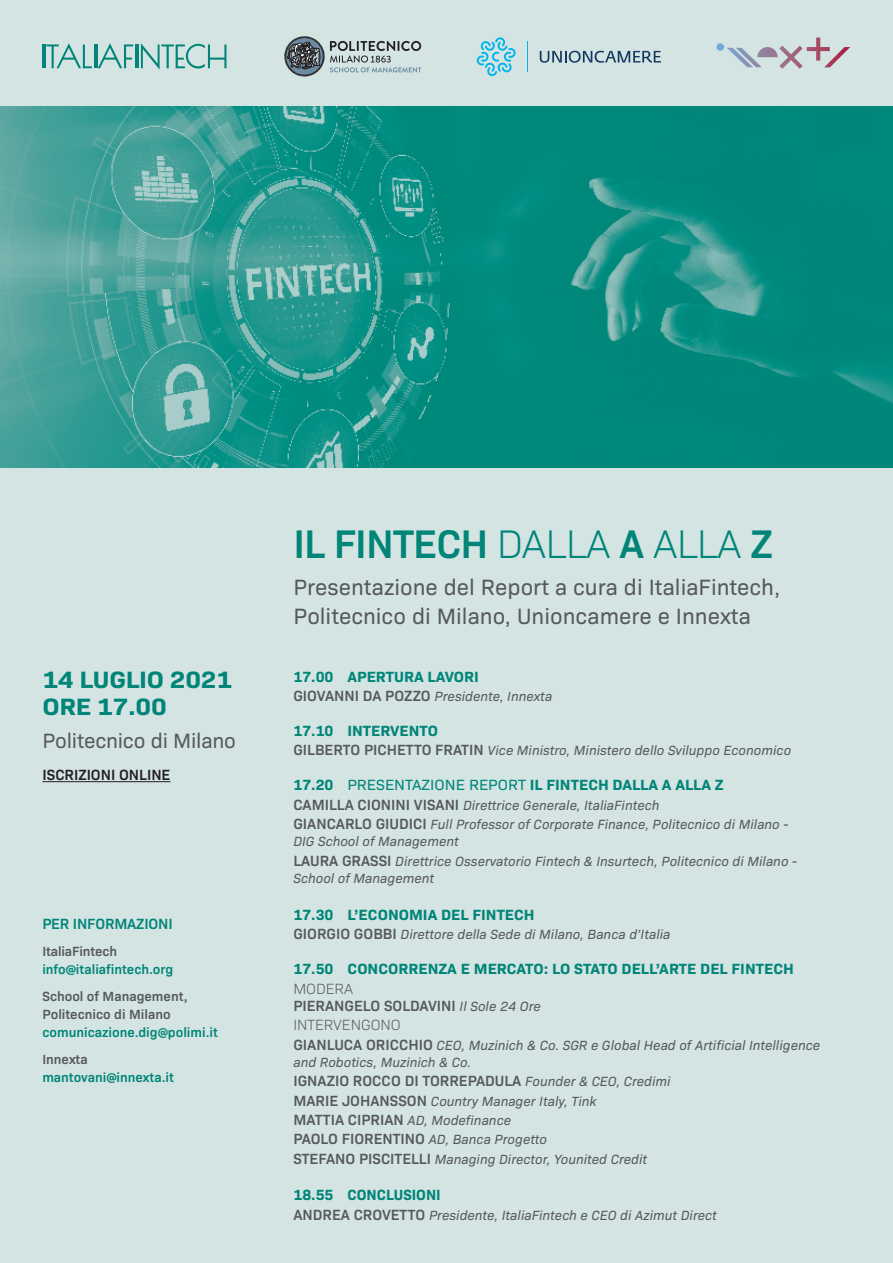
<style>
.page{position:relative;width:893px;height:1263px;background:#fff}
.page>*{position:absolute;margin:0;border:0;box-sizing:border-box;transform-origin:0 0}
.TESTI_AUTORI{font:600 40.5px "Bio Sans";letter-spacing:-.02em;color:#008578}
.TESTI_AUTORI-2{font:700 24px "Bio Sans";letter-spacing:-.01em;color:#008578;scale:1.1 1}
.TESTI_AUTORI-3{font:22.5px "Bio Sans";color:#565959}
.TESTI_AUTORI-4{font:21px "Bio Sans";letter-spacing:-.01em;color:#565959}
.TESTI_AUTORI-5{font:700 15px "Bio Sans";color:#008578}
.TESTI_AUTORI-6{font:600 15px "Bio Sans";color:#565959}
.TESTI_AUTORI-7{font:300 15px "Bio Sans";color:#565959}
.TESTI_AUTORI-8{font:600 15px "Bio Sans";color:#231f20}
.TESTI_AUTORI-9{font:600 15px "Bio Sans";letter-spacing:-.01em;color:#008578}
.TESTI_AUTORI-10{font:italic 13.5px/17.2px "Bio Sans";color:#565959}
.TESTI_AUTORI-11{font:600 13.5px "Bio Sans";color:#008578}
.TESTI_AUTORI-12{font:600 13.5px "Bio Sans";color:#565959}
.s1{font-weight:300}
.s2{font-weight:600;font-style:normal;font-size:15px}
.s3{font-weight:400}
.s4{font-weight:400;font-style:italic;font-size:13.5px}
</style>
<div class="page">
<div style="left:0;top:0;width:893px;height:113px;background:#d3e4e2"></div>
<div style="left:0;top:468px;width:893px;height:795px;background:#d3e4e2"></div>
<hr style="left:42px;top:44px;width:4px;height:24px;background:#008578">
<svg style="left:46px;top:43px;width:46px;height:25px"></svg>
<hr style="left:94px;top:44px;width:3px;height:24px;background:#008578">
<svg style="left:98px;top:43px;width:35px;height:25px"></svg>
<hr style="left:135px;top:44px;width:4px;height:24px;background:#008578">
<svg style="left:141px;top:43px;width:85px;height:27px"></svg>
<svg style="left:717px;top:38px;width:133px;height:31px"></svg>
<svg style="left:284px;top:36px;width:137px;height:40px"></svg>
<img style="left:0;top:106px;width:893px;height:362px">
<svg style="left:477px;top:37px;width:39px;height:39px"></svg>
<hr style="left:527px;top:41px;width:1px;height:31px;background:#00b5ec">
<svg style="left:540px;top:51px;width:121px;height:12px"></svg>
<hr style="left:43px;top:781px;width:127px;height:1px;background:#231f20">
<p class="TESTI_AUTORI-2" style="left:43px;top:661px;width:174px">14 LUGLIO 2021</p>
<p class="TESTI_AUTORI-2" style="left:43px;top:688px;width:115px">ORE 17.00</p>
<p class="TESTI_AUTORI-4" style="left:43px;top:725px;width:195px">Politecnico di Milano</p>
<p class="TESTI_AUTORI-8" style="left:43px;top:764px;width:129px">ISCRIZIONI ONLINE</p>
<p class="TESTI_AUTORI-9" style="left:42px;top:912px;width:132px">PER INFORMAZIONI</p>
<p class="TESTI_AUTORI-12" style="left:42px;top:941px;width:76px">ItaliaFintech</p>
<p class="TESTI_AUTORI-11" style="left:42px;top:959px;width:132px">info@italiafintech.org</p>
<p class="TESTI_AUTORI-12" style="left:42px;top:986px;width:147px">School of Management,</p>
<p class="TESTI_AUTORI-12" style="left:42px;top:1004px;width:130px">Politecnico di Milano</p>
<p class="TESTI_AUTORI-11" style="left:42px;top:1022px;width:177px">comunicazione.dig@polimi.it</p>
<p class="TESTI_AUTORI-12" style="left:42px;top:1049px;width:47px">Innexta</p>
<p class="TESTI_AUTORI-11" style="left:42px;top:1067px;width:133px">mantovani@innexta.it</p>
<p class="TESTI_AUTORI" style="left:293px;top:513px;width:481px">IL FINTECH <span class="s1">DALLA</span> A <span class="s1">ALLA</span> Z</p>
<p class="TESTI_AUTORI-3" style="left:293px;top:570px;width:488px">Presentazione del Report a cura di ItaliaFintech,</p>
<p class="TESTI_AUTORI-3" style="left:293px;top:600px;width:459px">Politecnico di Milano, Unioncamere e Innexta</p>
<p class="TESTI_AUTORI-5" style="left:293px;top:665px;width:187px">17.00 APERTURA LAVORI</p>
<p class="TESTI_AUTORI-10" style="left:293px;top:687px;width:260px"><span class="s2">GIOVANNI DA POZZO</span> Presidente, Innexta</p>
<p class="TESTI_AUTORI-5" style="left:293px;top:719px;width:146px">17.10 INTERVENTO</p>
<p class="TESTI_AUTORI-10" style="left:293px;top:741px;width:499px"><span class="s2">GILBERTO PICHETTO FRATIN</span> Vice Ministro, Ministero dello Sviluppo Economico</p>
<p class="TESTI_AUTORI-5" style="left:293px;top:774px;width:432px">17.20 <span class="s3">PRESENTAZIONE REPORT</span> IL FINTECH DALLA A ALLA Z</p>
<p class="TESTI_AUTORI-10" style="left:293px;top:795px;width:368px"><span class="s2">CAMILLA CIONINI VISANI</span> Direttrice Generale, ItaliaFintech</p>
<p class="TESTI_AUTORI-10" style="left:293px;top:815px;width:496px"><span class="s2">GIANCARLO GIUDICI</span> Full Professor of Corporate Finance, Politecnico di Milano -<br>DIG School of Management</p>
<p class="TESTI_AUTORI-10" style="left:293px;top:851px;width:505px"><span class="s2">LAURA GRASSI</span> Direttrice Osservatorio Fintech &amp; Insurtech, Politecnico di Milano -<br>School of Management</p>
<p class="TESTI_AUTORI-5" style="left:293px;top:903px;width:243px">17.30 L’ECONOMIA DEL FINTECH</p>
<p class="TESTI_AUTORI-10" style="left:293px;top:924px;width:379px"><span class="s2">GIORGIO GOBBI</span> Direttore della Sede di Milano, Banca d’Italia</p>
<p class="TESTI_AUTORI-5" style="left:293px;top:957px;width:502px">17.50 CONCORRENZA E MERCATO: LO STATO DELL’ARTE DEL FINTECH</p>
<p class="TESTI_AUTORI-7" style="left:293px;top:977px;width:61px">MODERA</p>
<p class="TESTI_AUTORI-6" style="left:293px;top:994px;width:249px">PIERANGELO SOLDAVINI <span class="s4">Il Sole 24 Ore</span></p>
<p class="TESTI_AUTORI-7" style="left:293px;top:1014px;width:109px">INTERVENGONO</p>
<p class="TESTI_AUTORI-10" style="left:293px;top:1035px;width:528px"><span class="s2">GIANLUCA ORICCHIO</span> CEO, Muzinich &amp; Co. SGR e Global Head of Artificial Intelligence and Robotics, Muzinich &amp; Co.</p>
<p class="TESTI_AUTORI-6" style="left:293px;top:1070px;width:379px">IGNAZIO ROCCO DI TORREPADULA <span class="s4">Founder &amp; CEO, Credimi</span></p>
<p class="TESTI_AUTORI-10" style="left:293px;top:1091px;width:305px"><span class="s2">MARIE JOHANSSON</span> Country Manager Italy, Tink</p>
<p class="TESTI_AUTORI-10" style="left:293px;top:1111px;width:219px"><span class="s2">MATTIA CIPRIAN</span> AD, Modefinance</p>
<p class="TESTI_AUTORI-10" style="left:293px;top:1130px;width:255px"><span class="s2">PAOLO FIORENTINO</span> AD, Banca Progetto</p>
<p class="TESTI_AUTORI-10" style="left:293px;top:1149px;width:355px"><span class="s2">STEFANO PISCITELLI</span> Managing Director, Younited Credit</p>
<p class="TESTI_AUTORI-5" style="left:293px;top:1184px;width:149px">18.55 CONCLUSIONI</p>
<p class="TESTI_AUTORI-10" style="left:293px;top:1205px;width:425px"><span class="s2">ANDREA CROVETTO</span> Presidente, ItaliaFintech e CEO di Azimut Direct</p>
</div>
